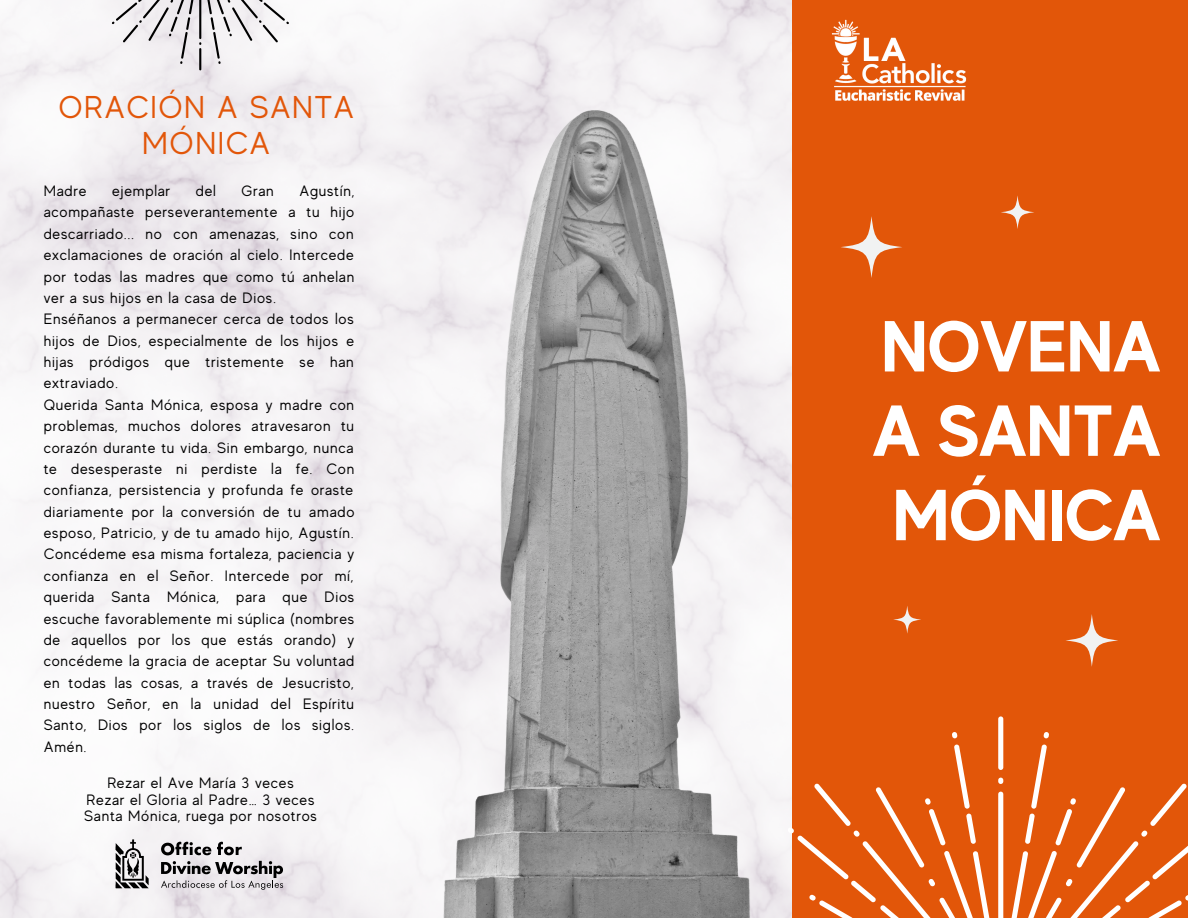
<style>
.page{position:relative;width:1188px;height:918px;background:#fff}
.page>*{position:absolute;margin:0;border:0;box-sizing:border-box;transform-origin:0 0}
.t1{font:700 72px/84.3px "MADE Evolve Sans";letter-spacing:-.01em;color:#fff;text-align:justify}
.t2{font:31.5px/36px "MADE Evolve Sans";letter-spacing:.05em;color:#e25609;text-align:center}
.t3{font:15px/21.3px "MADE Evolve Sans";letter-spacing:.05em;color:#000;text-align:justify}
</style>
<div class="page">
<hr style="left:199px;top:48px;width:2px;height:22px;background:#000">
<svg style="left:112px;top:0;width:177px;height:64px"></svg>
<div style="left:792px;top:0;width:396px;height:918px;background:#e25609"></div>
<svg style="left:952px;top:732px;width:5px;height:6px"></svg>
<svg style="left:792px;top:744px;width:198px;height:174px"></svg>
<div style="left:998px;top:716px;width:5px;height:54px;background:#fff;border-radius:3px"></div>
<svg style="left:998px;top:778px;width:5px;height:6px"></svg>
<svg style="left:998px;top:792px;width:5px;height:126px"></svg>
<svg style="left:1043px;top:732px;width:6px;height:6px"></svg>
<svg style="left:1011px;top:744px;width:177px;height:174px"></svg>
<img style="left:831px;top:19px;width:136px;height:82px">
<img style="left:396px;top:0;width:396px;height:918px">
<svg style="left:116px;top:839px;width:33px;height:49px"></svg>
<svg style="left:161px;top:842px;width:50px;height:13px"></svg>
<svg style="left:217px;top:842px;width:25px;height:13px"></svg>
<svg style="left:161px;top:861px;width:122px;height:29px;background:#aeabae"></svg>
<svg style="left:841px;top:216px;width:61px;height:62px"></svg>
<svg style="left:1001px;top:195px;width:33px;height:34px"></svg>
<svg style="left:1066px;top:614px;width:52px;height:53px"></svg>
<svg style="left:893px;top:606px;width:28px;height:28px"></svg>
<p class="t2" style="left:58px;top:89px;width:297px">ORACIÓN A SANTA<br>MÓNICA</p>
<p class="t3" style="left:44px;top:180px;width:44px">Madre</p>
<p class="t3" style="left:112px;top:180px;width:60px">ejemplar</p>
<p class="t3" style="left:196px;top:180px;width:22px">del</p>
<p class="t3" style="left:242px;top:180px;width:34px">Gran</p>
<p class="t3" style="left:44px;top:180px;width:312px;text-indent:256px">Agustín, acompañaste perseverantemente a tu hijo descarriado... no con amenazas, sino con exclamaciones de oración al cielo. Intercede por todas las madres que como tú anhelan ver a sus hijos en la casa de Dios.</p>
<p class="t3" style="left:44px;top:309px;width:312px">Enséñanos a permanecer cerca de todos los hijos de Dios, especialmente de los hijos e hijas pródigos que tristemente se han extraviado.</p>
<p class="t3" style="left:44px;top:394px;width:312px">Querida Santa Mónica, esposa y madre con problemas, muchos dolores atravesaron tu corazón durante tu vida. Sin embargo, nunca te desesperaste ni perdiste la fe. Con confianza, persistencia y profunda fe oraste diariamente por la conversión de tu amado esposo, Patricio, y de tu amado hijo, Agustín.</p>
<p class="t3" style="left:44px;top:544px;width:312px">Concédeme esa misma fortaleza, paciencia y confianza en el Señor. Intercede por mí, querida Santa Mónica, para que Dios escuche favorablemente mi súplica (nombres de aquellos por los que estás orando) y concédeme la gracia de aceptar Su voluntad en todas las cosas, a través de Jesucristo, nuestro Señor, en la unidad del Espíritu Santo, Dios por los siglos de los siglos.<br>Amén.</p>
<p class="t3" style="left:107px;top:772px;width:188px">Rezar el Ave María 3 veces</p>
<p class="t3" style="left:87px;top:789px;width:229px">Rezar el Gloria al Padre… 3 veces</p>
<p class="t3" style="left:84px;top:806px;width:234px">Santa Mónica, ruega por nosotros</p>
<p class="t1" style="left:872px;top:304px;width:290px">NOVENA A SANTA MÓNICA</p>
</div>
